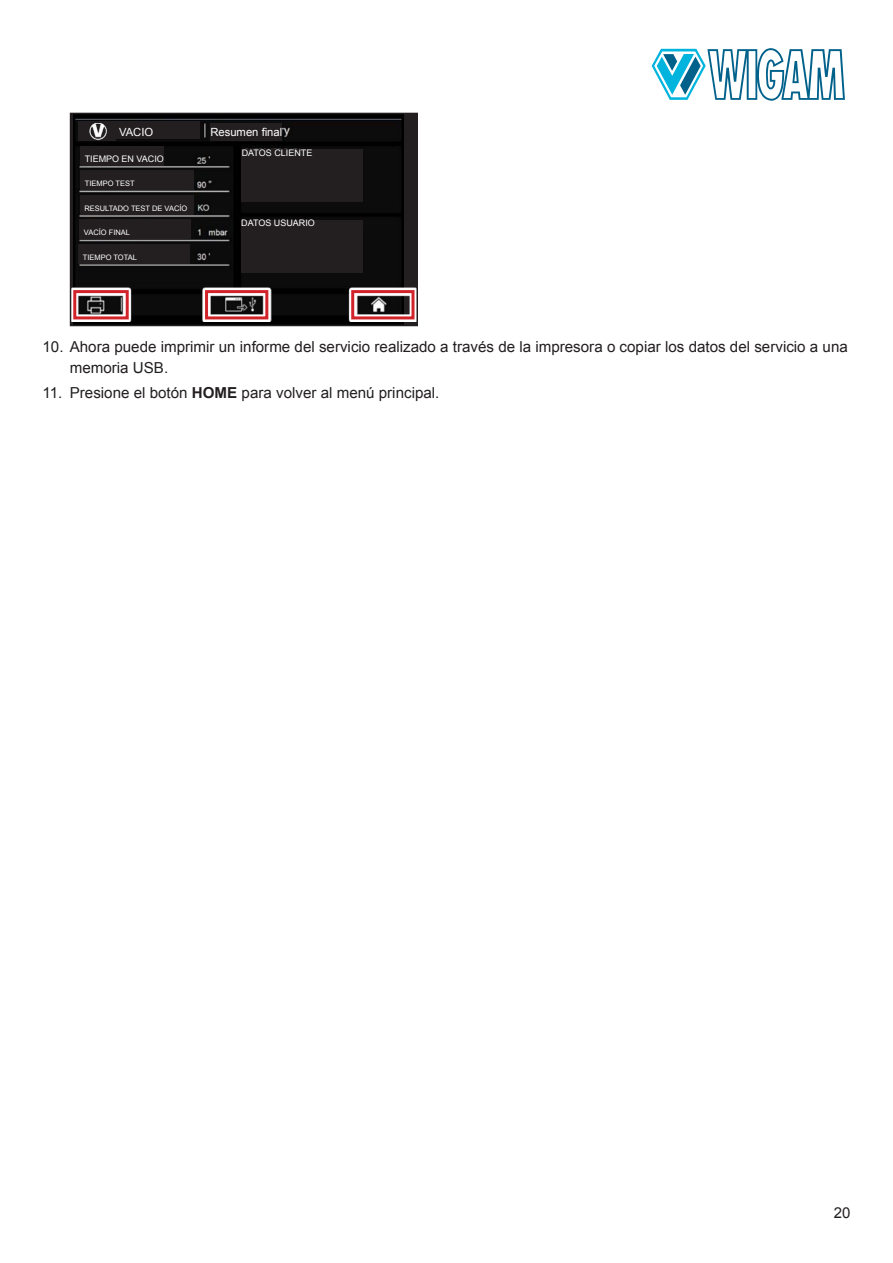
<style>
.page{position:relative;width:893px;height:1263px;background:#fff}
.page>*{position:absolute;margin:0;border:0;box-sizing:border-box;transform-origin:0 0}
.t1{font:15.15px/21.1px "Arial";color:#231f20}
.t2{font:15px "Arial";color:#231f20}
.t3{font:11.25px "Arial";color:#fff}
.t4{font:9px "Arial";color:#fff}
.t5{font:7.5px "Arial";color:#fff}
.s1{font-weight:700}
</style>
<div class="page">
<svg style="left:652px;top:48px;width:193px;height:53px"></svg>
<div style="left:71px;top:113px;width:346px;height:212px;background:#231f20"></div>
<img style="left:73px;top:116px;width:330px;height:207px">
<svg style="left:73px;top:287px;width:342px;height:35px;background:#212121"></svg>
<svg style="left:73px;top:289px;width:57px;height:32px"></svg>
<div style="left:73px;top:290px;width:56px;height:29px;border:3px solid #d1232a"></div>
<svg style="left:204px;top:289px;width:66px;height:32px"></svg>
<div style="left:205px;top:290px;width:63px;height:29px;border:3px solid #d1232a"></div>
<svg style="left:350px;top:289px;width:65px;height:32px"></svg>
<div style="left:351px;top:290px;width:63px;height:29px;border:3px solid #d1232a"></div>
<div style="left:79px;top:121px;width:121px;height:17px;background:#231f20"></div>
<div style="left:79px;top:123px;width:37px;height:17px;background:#231f20"></div>
<img style="left:89px;top:123px;width:18px;height:17px">
<div style="left:210px;top:123px;width:72px;height:17px;background:#231f20"></div>
<div style="left:242px;top:149px;width:121px;height:53px;background:#231f20"></div>
<div style="left:241px;top:220px;width:122px;height:52px;background:#231f20"></div>
<div style="left:80px;top:195px;width:114px;height:20px;background:#231f20"></div>
<div style="left:80px;top:219px;width:111px;height:20px;background:#231f20"></div>
<div style="left:79px;top:244px;width:111px;height:20px;background:#231f20"></div>
<div style="left:81px;top:170px;width:113px;height:20px;background:#231f20"></div>
<div style="left:81px;top:147px;width:83px;height:19px;background:#231f20"></div>
<div style="left:70px;top:113px;width:348px;height:213px;border:2px solid #231f20"></div>
<p class="t3" style="left:119px;top:125px;width:36px">VACIO</p>
<p class="t3" style="left:210px;top:124px;width:73px">Resumen final</p>
<p class="t4" style="left:242px;top:147px;width:72px">DATOS CLIENTE</p>
<p class="t4" style="left:85px;top:153px;width:81px">TIEMPO EN VACIO</p>
<p class="t5" style="left:85px;top:178px;width:51px">TIEMPO TEST</p>
<p class="t5" style="left:84px;top:203px;width:105px">RESULTADO TEST DE VACÍO</p>
<p class="t5" style="left:84px;top:227px;width:48px">VACÍO FINAL</p>
<p class="t5" style="left:83px;top:252px;width:56px">TIEMPO TOTAL</p>
<p class="t4" style="left:241px;top:217px;width:75px">DATOS USUARIO</p>
<p class="t1" style="left:70px;top:336px;width:779px;text-indent:-27px">10. Ahora puede imprimir un informe del servicio realizado a través de la impresora o copiar los datos del servicio a una memoria USB.</p>
<p class="t1" style="left:43px;top:383px;width:398px">11. Presione el botón <span class="s1">HOME</span> para volver al menú principal.</p>
<p class="t2" style="left:834px;top:1202px;width:18px">20</p>
</div>
